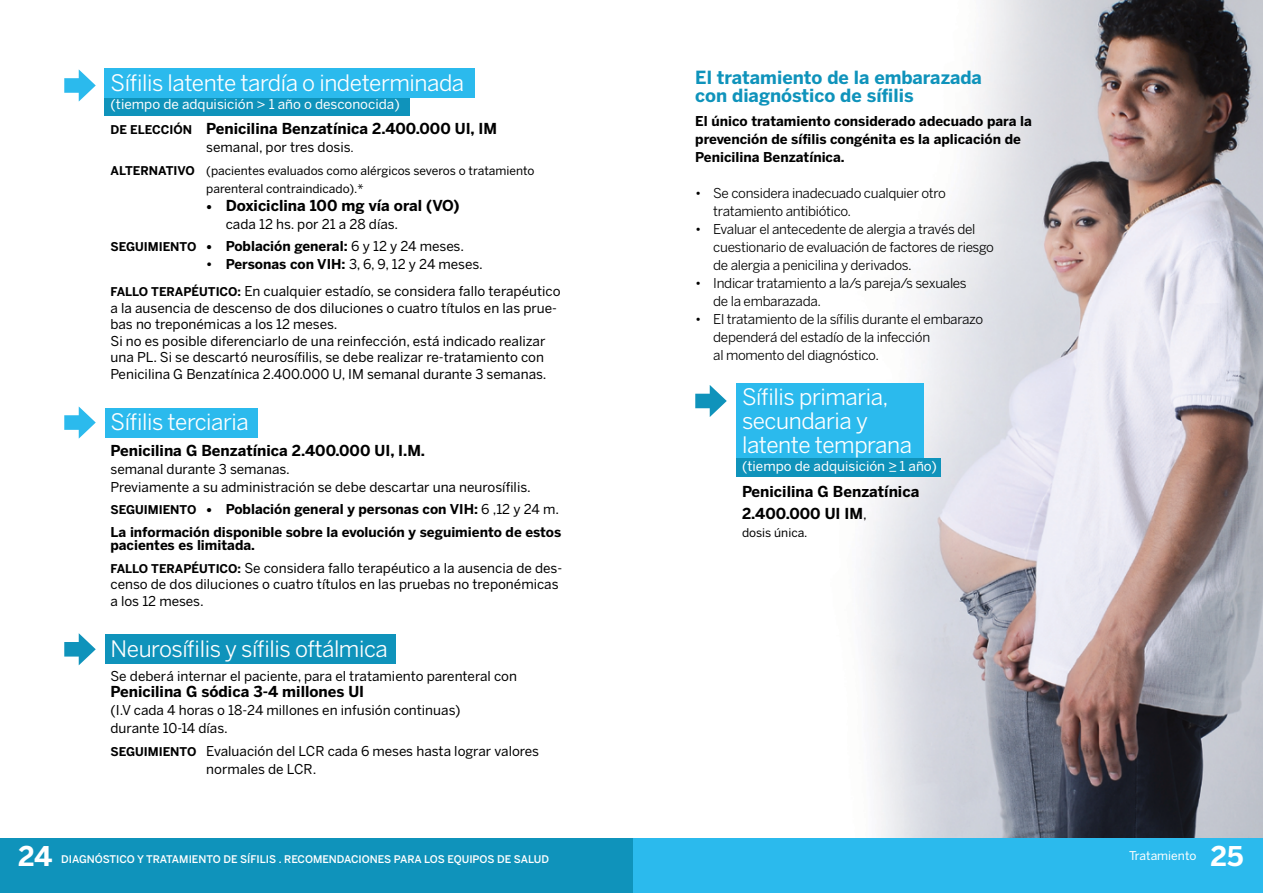
<style>
.page{position:relative;width:1263px;height:893px;background:#fff}
.page>*{position:absolute;margin:0;border:0;box-sizing:border-box;transform-origin:0 0}
.t1{font:700 27px "Benton Sans";color:#fff}
.t2{font:22.5px/24px "Benton Sans";letter-spacing:-.02em;color:#fff}
.t3{font:700 18px/18px "Benton Sans";color:#0f93bb}
.t4{font:700 15px/22.5px "Benton Sans";color:#000}
.t5{font:13.5px/16.5px "Benton Sans";color:#000}
.t6{font:13.5px/18px "Benton Sans";letter-spacing:-.02em;color:#000}
.t7{font:700 13.5px/18px "Benton Sans";color:#000}
.t8{font:13.5px "Benton Sans";color:#fff}
.t9{font:12px/18px "Benton Sans";color:#000}
.t10{font:700 12px "Benton Sans";color:#000}
.t11{font:12px "Benton Sans";color:#fff}
.t12{font:500 10.5px "Benton Sans";color:#fff}
.s1{font-size:12px}
.s2{font-weight:700}
.s3{font-family:"Museo 500";font-weight:400;font-size:13.5px}
.s4{font-family:"Museo 500";font-weight:400}
.s5{font-weight:400}
.s6{font-weight:700;font-size:12px}
.s7{font-weight:400;font-size:13.5px}
</style>
<div class="page">
<img style="left:813px;top:0;width:450px;height:838px">
<div style="left:736px;top:458px;width:204px;height:19px;background:#0f93bb"></div>
<div style="left:736px;top:384px;width:187px;height:74px;background:#2bbaed"></div>
<svg style="left:695px;top:385px;width:32px;height:32px"></svg>
<div style="left:104px;top:87px;width:305px;height:29px;background:#0f93bb"></div>
<div style="left:104px;top:68px;width:370px;height:30px;background:#2bbaed"></div>
<div style="left:105px;top:408px;width:153px;height:29px;background:#2bbaed"></div>
<div style="left:105px;top:634px;width:290px;height:30px;background:#0f93bb"></div>
<svg style="left:64px;top:70px;width:32px;height:31px"></svg>
<svg style="left:64px;top:407px;width:32px;height:31px"></svg>
<svg style="left:64px;top:633px;width:32px;height:32px"></svg>
<div style="left:633px;top:838px;width:630px;height:55px;background:#2bbaed"></div>
<div style="left:0;top:839px;width:633px;height:54px;background:#0f93bb"></div>
<h2 class="t2" style="left:111px;top:70px;width:355px">Sífilis latente tardía o indeterminada</h2>
<p class="t8" style="left:111px;top:96px;width:291px">(tiempo de adquisición &gt; 1 año o desconocida)</p>
<p class="t10" style="left:111px;top:123px;width:28px">De elecci</p>
<p class="t10" style="left:174px;top:123px;width:15px">ón</p>
<p class="t4" style="left:206px;top:118px;width:292px">Penicilina Benzatínica 2.400.000 UI, IM</p>
<p class="t5" style="left:206px;top:139px;width:147px">semanal, por tres dosis<span class="s1">.</span></p>
<p class="t10" style="left:111px;top:163px;width:17px">Alternativ</p>
<p class="t9" style="left:206px;top:161px;width:330px;text-indent:-21px"><span class="s2">o</span> (pacientes evaluados como alérgicos severos o tratamiento parenteral contraindicado).*</p>
<p class="t4" style="left:206px;top:194px;width:255px"><span class="s3">•</span> Doxiciclina 100 mg vía oral (VO)</p>
<p class="t5" style="left:226px;top:216px;width:172px">cada 12 hs. por 21 a 28 días.</p>
<p class="t10" style="left:111px;top:240px;width:17px">Seguimient</p>
<p class="t7" style="left:187px;top:237px;width:276px"><span class="s1">o</span> <span class="s4">•</span> Población general: <span class="s5">6 y 12 y 24 meses.</span></p>
<p class="t5" style="left:206px;top:256px;width:276px"><span class="s2">• Personas con VIH:</span> 3, 6, 9, 12 y 24 meses.</p>
<p class="t10" style="left:111px;top:285px;width:50px">Fall o terap</p>
<p class="t10" style="left:192px;top:285px;width:16px">éutic</p>
<p class="t5" style="left:111px;top:283px;width:451px;text-indent:118px"><span class="s6">o:</span> En cualquier estadío, se considera fallo terapéutico a la ausencia de descenso de dos diluciones o cuatro títulos en las prue&shy;bas no treponémicas a los 12 meses.<br>Si no es posible diferenciarlo de una reinfección, está indicado realizar una PL. Si se descartó neurosífilis, se debe realizar re-tratamiento con Penicilina G Benzatínica 2.400.000 U, IM semanal durante 3 semanas.</p>
<h2 class="t2" style="left:111px;top:409px;width:140px">Sífilis terciaria</h2>
<p class="t4" style="left:111px;top:439px;width:316px">Penicilina G Benzatínica 2.400.000 UI, I.M.</p>
<p class="t5" style="left:111px;top:460px;width:419px;line-height:18px">semanal durante 3 semanas.<br>Previamente a su administración se debe descartar una neurosífilis.</p>
<p class="t10" style="left:111px;top:503px;width:17px">Seguimient</p>
<p class="t7" style="left:111px;top:498px;width:452px;line-height:22.5px;text-indent:77px"><span class="s1">o</span> <span class="s4">•</span> Población general y personas con VIH: <span class="s5">6 ,12 y 24 m.<br></span>La información disponible sobre la evolución y seguimiento de estos</p>
<p class="t7" style="left:111px;top:536px;width:146px">pacientes es limitada.</p>
<p class="t10" style="left:111px;top:561px;width:50px">Fall o terap</p>
<p class="t10" style="left:192px;top:561px;width:16px">éutic</p>
<p class="t5" style="left:111px;top:559px;width:453px;text-indent:118px"><span class="s6">o:</span> Se considera fallo terapéutico a la ausencia de des&shy;censo de dos diluciones o cuatro títulos en las pruebas no treponémicas a los 12 meses.</p>
<h2 class="t2" style="left:111px;top:636px;width:279px">Neurosífilis y sífilis oftálmica</h2>
<p class="t5" style="left:111px;top:667px;width:408px">Se deberá internar el paciente, para el tratamiento parenteral con</p>
<p class="t4" style="left:111px;top:680px;width:255px">Penicilina G sódica 3-4 millones UI</p>
<p class="t5" style="left:111px;top:701px;width:352px;line-height:18px">(I.V cada 4 horas o 18-24 millones en infusión continuas) durante 10-14 días.</p>
<p class="t10" style="left:111px;top:744px;width:17px">Seguimient</p>
<p class="t5" style="left:206px;top:742px;width:334px;line-height:18px;text-indent:-19px"><span class="s6">o</span> Evaluación del LCR cada 6 meses hasta lograr valores normales de LCR.</p>
<h3 class="t3" style="left:695px;top:68px;width:288px">El tratamiento de la embarazada con diagnóstico de sífilis</h3>
<p class="t7" style="left:695px;top:112px;width:338px">El único tratamiento considerado adecuado para la prevención de sífilis congénita es la aplicación de<br>Penicilina Benzatínica.</p>
<p class="t6" style="left:713px;top:184px;width:234px;text-indent:-18px">• Se considera inadecuado cualquier otro tratamiento antibiótico.</p>
<p class="t6" style="left:713px;top:220px;width:282px;text-indent:-18px">• Evaluar el antecedente de alergia a través del cuestionario de evaluación de factores de riesgo de alergia a penicilina y derivados.</p>
<p class="t6" style="left:713px;top:274px;width:255px;text-indent:-18px">• Indicar tratamiento a la/s pareja/s sexuales de la embarazada.</p>
<p class="t6" style="left:713px;top:310px;width:271px;text-indent:-18px">• El tratamiento de la sífilis durante el embarazo dependerá del estadío de la infección<br>al momento del diagnóstico.</p>
<h2 class="t2" style="left:742px;top:385px;width:172px">Sífilis primaria, secundaria y latente temprana</h2>
<p class="t8" style="left:742px;top:458px;width:196px">(tiempo de adquisición &gt;_ 1 año)</p>
<p class="t4" style="left:742px;top:480px;width:179px">Penicilina G Benzatínica<br>2.400.000 UI IM<span class="s7">,</span></p>
<p class="t9" style="left:742px;top:524px;width:65px">dosis única.</p>
<h1 class="t1" style="left:18px;top:840px;width:36px">24</h1>
<p class="t12" style="left:61px;top:853px;width:489px">DIAGNÓSTICO Y TRATAMIENTO DE SÍFILIS . RECOMENDACIONES PARA LOS EQUIPOS DE SALUD</p>
<p class="t11" style="left:1129px;top:849px;width:69px">Tratamiento</p>
<h1 class="t1" style="left:1210px;top:840px;width:35px">25</h1>
</div>
